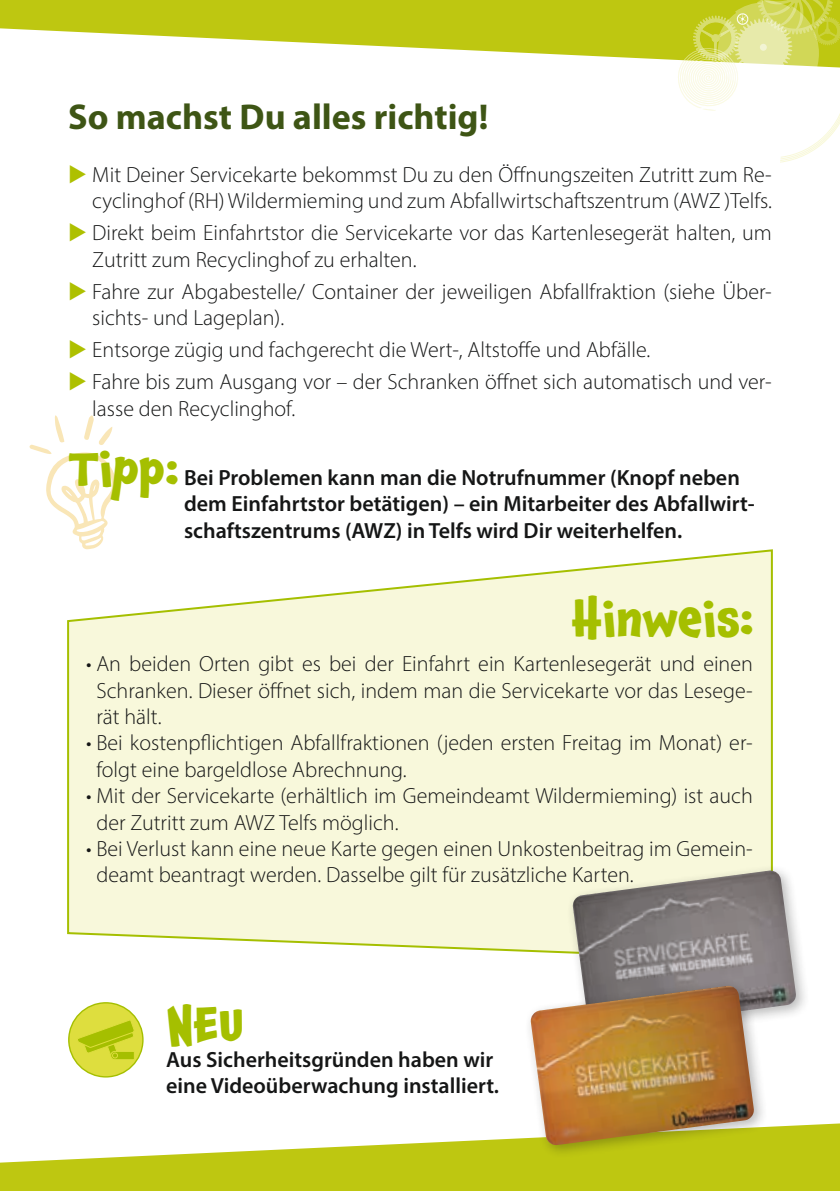
<style>
.page{position:relative;width:840px;height:1191px;background:#fff}
.page>*{position:absolute;margin:0;border:0;box-sizing:border-box;transform-origin:0 0}
.t1{font:700 48px "Chaloops";color:#a5bf00}
.t2{font:700 36px "Myriad Pro";color:#3e5515}
.t3{font:300 22px/26.4px "Myriad Pro";color:#151616}
.t4{font:600 22px/26.4px "Myriad Pro";color:#151616}
.s1{color:#aec000}
.s2{font-family:"Chaloops";font-weight:700;font-size:48px;color:#a5bf00}
</style>
<div class="page">
<svg style="left:0;top:0;width:675px;height:60px;fill:#bec711"></svg>
<svg style="left:0;top:1123px;width:839px;height:68px;fill:#bec711"></svg>
<svg style="left:675px;top:0;width:164px;height:163px"></svg>
<svg style="left:29px;top:415px;width:88px;height:133px"></svg>
<svg style="left:67px;top:548px;width:706px;height:406px;background:#f7f8dc"></svg>
<div style="left:69px;top:1002px;width:74px;height:74px;background:#dede3e;border-radius:50%"></div>
<div style="left:68px;top:1002px;width:75px;height:75px;border:1px solid #a5bf00;border-radius:50%"></div>
<svg style="left:78px;top:1020px;width:56px;height:39px"></svg>
<div style="left:566px;top:864px;width:243px;height:180px;background:#151616;opacity:.3"></div>
<img style="left:572px;top:870px;width:224px;height:160px">
<div style="left:524px;top:979px;width:243px;height:180px;background:#151616;opacity:.3"></div>
<img style="left:530px;top:985px;width:224px;height:160px">
<h2 class="t2" style="left:68px;top:93px;width:421px">So machst Du alles richtig!</h2>
<p class="t3" style="left:68px;top:161px;width:704px;text-align:right"><span class="s1">◆</span> Mit Deiner Servicekarte bekommst Du zu den Öffnungszeiten Zutritt zum Re&shy;cyclinghof (RH) Wildermieming und zum Abfallwirtschaftszentrum (AWZ )Telfs.</p>
<p class="t3" style="left:92px;top:220px;width:680px;text-indent:-24px"><span class="s1">◆</span> Direkt beim Einfahrtstor die Servicekarte vor das Kartenlesegerät halten, um<br>Zutritt zum Recyclinghof zu erhalten.</p>
<p class="t3" style="left:92px;top:278px;width:680px;text-indent:-24px"><span class="s1">◆</span> Fahre zur Abgabestelle/ Container der jeweiligen Abfallfraktion (siehe Über&shy;sichts- und Lageplan).</p>
<p class="t3" style="left:68px;top:337px;width:583px"><span class="s1">◆</span> Entsorge zügig und fachgerecht die Wert-, Altstoffe und Abfälle.</p>
<p class="t3" style="left:92px;top:369px;width:680px;text-indent:-24px"><span class="s1">◆</span> Fahre bis zum Ausgang vor – der Schranken öffnet sich automatisch und ver&shy;lasse den Recyclinghof.</p>
<p class="t4" style="left:184px;top:464px;width:572px;text-indent:-116px"><span class="s2">Tipp:</span> Bei Problemen kann man die Notrufnummer (Knopf neben dem Einfahrtstor betätigen) – ein Mitarbeiter des Abfallwirt&shy;schaftszentrums (AWZ) in Telfs wird Dir weiterhelfen.</p>
<h1 class="t1" style="left:572px;top:579px;width:182px">Hinweis:</h1>
<p class="t3" style="left:96px;top:650px;width:657px;text-align:justify;text-indent:-10px">• An beiden Orten gibt es bei der Einfahrt ein Kartenlesegerät und einen Schranken. Dieser öffnet sich, indem man die Servicekarte vor das Lesege&shy;rät hält.</p>
<p class="t3" style="left:96px;top:729px;width:657px;text-indent:-10px">• Bei kostenpflichtigen Abfallfraktionen (jeden ersten Freitag im Monat) er&shy;folgt eine bargeldlose Abrechnung.</p>
<p class="t3" style="left:96px;top:782px;width:657px;text-indent:-10px">• Mit der Servicekarte (erhältlich im Gemeindeamt Wildermieming) ist auch der Zutritt zum AWZ Telfs möglich.</p>
<p class="t3" style="left:96px;top:835px;width:657px;text-indent:-10px">• Bei Verlust kann eine neue Karte gegen einen Unkostenbeitrag im Gemein&shy;deamt beantragt werden. Dasselbe gilt für zusätzliche Karten.</p>
<h1 class="t1" style="left:166px;top:984px;width:79px">NEU</h1>
<p class="t4" style="left:166px;top:1045px;width:334px">Aus Sicherheitsgründen haben wir eine Videoüberwachung installiert.</p>
</div>
